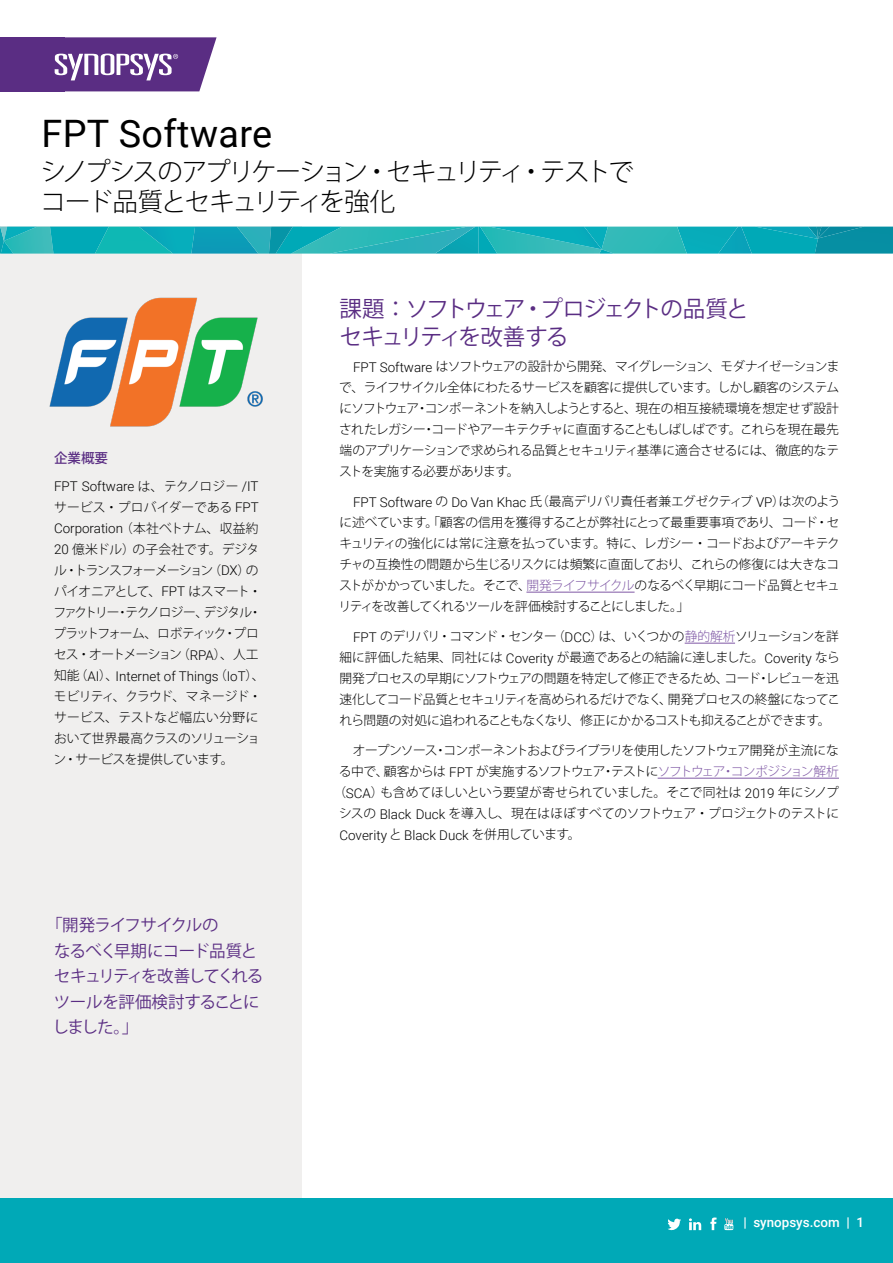
<style>
.page{position:relative;width:893px;height:1263px;background:#fff}
.page>*{position:absolute;margin:0;border:0;box-sizing:border-box;transform-origin:0 0}
.t1{font:37.8px "Roboto";letter-spacing:.01em;color:#000}
.t2{font:300 25.5px/30px "Koz Go Pro";letter-spacing:-.1em;color:#000}
.t3{font:22.5px/28.5px "Koz Go Pro";letter-spacing:-.09em;color:#5a2d83}
.t4{font:16.5px/25.5px "Koz Go Pro";letter-spacing:-.06em;color:#5a2d83}
.t5{font:500 13.5px "Koz Go Pro";color:#5a2d83}
.t6{font:300 13.35px "Roboto";color:#000}
.t7{font:500 13.35px "Roboto";color:#fff}
.t8{font:300 12.75px/21px "Koz Go Pro";letter-spacing:-.05em;color:#000;text-align:justify}
.t9{font:300 12.75px/21px "Koz Go Pro";letter-spacing:-.07em;color:#000}
.t10{font:300 12.75px/21px "Koz Go Pro";letter-spacing:-.025em;color:#000}
.t11{font:300 12.75px "Koz Go Pro";letter-spacing:.02em;color:#000}
.s1{font-family:"Koz Go Pro";font-size:12.75px}
.s2{font-family:"Roboto";font-size:13.35px}
.s3{color:#7f58a5}
</style>
<div class="page">
<div style="left:0;top:37px;width:65px;height:54px;background:#5a2d83"></div>
<div style="left:0;top:226px;width:302px;height:991px;background:#f0efee"></div>
<div style="left:0;top:1198px;width:893px;height:65px;background:#00a9b7"></div>
<svg style="left:54px;top:37px;width:163px;height:54px"></svg>
<svg style="left:668px;top:1218px;width:13px;height:12px"></svg>
<svg style="left:710px;top:1217px;width:7px;height:13px"></svg>
<svg style="left:724px;top:1218px;width:9px;height:12px"></svg>
<svg style="left:689px;top:1218px;width:12px;height:12px"></svg>
<svg style="left:0;top:227px;width:893px;height:27px;background:#1aaeb7"></svg>
<hr style="left:526px;top:592px;width:109px;height:1px;background:#7f58a5">
<hr style="left:685px;top:643px;width:50px;height:1px;background:#7f58a5">
<hr style="left:658px;top:778px;width:181px;height:1px;background:#7f58a5">
<img style="left:49px;top:297px;width:214px;height:130px">
<h1 class="t1" style="left:41px;top:107px;width:232px">FPT Software</h1>
<h2 class="t2" style="left:40px;top:156px;width:595px">シノプシスのアプリケーション・セキュリティ・テストでコード品質とセキュリティを強化</h2>
<p class="t5" style="left:54px;top:450px;width:55px">企業概要</p>
<p class="t6" style="left:54px;top:477px;width:206px">FPT Software <span class="s1">は、テクノロジー</span> /IT</p>
<p class="t11" style="left:54px;top:499px;width:206px">サービス・プロバイダーである <span class="s2">FPT</span></p>
<p class="t6" style="left:54px;top:519px;width:206px">Corporation<span class="s1">（本社ベトナム、収益約</span></p>
<p class="t9" style="left:53px;top:539px;width:210px"><span class="s2">20</span> 億米ドル）の子会社です。デジタル・トランスフォーメーション（<span class="s2">DX</span>）のパイオニアとして、<span class="s2">FPT</span> はスマート・ファクトリー・テクノロジー、デジタル・プラットフォーム、ロボティック・プロセス・オートメーション（<span class="s2">RPA</span>）、人工</p>
<p class="t6" style="left:54px;top:666px;width:212px"><span class="s1">知能（</span>AI<span class="s1">）、</span>Internet of Things<span class="s1">（</span>IoT<span class="s1">）、</span></p>
<p class="t10" style="left:53px;top:686px;width:210px">モビリティ、クラウド、マネージド・サービス、テストなど幅広い分野において世界最高クラスのソリューション・サービスを提供しています。</p>
<p class="t4" style="left:52px;top:913px;width:213px;text-indent:-6px">「開発ライフサイクルの<br>なるべく早期にコード品質とセキュリティを改善してくれるツールを評価検討することにしました。」</p>
<h3 class="t3" style="left:339px;top:295px;width:411px">課題：ソフトウェア・プロジェクトの品質とセキュリティを改善する</h3>
<p class="t8" style="left:339px;top:356px;width:502px;text-indent:14px"><span class="s2">FPT Software</span> はソフトウェアの設計から開発、マイグレーション、モダナイゼーションまで、ライフサイクル全体にわたるサービスを顧客に提供しています。しかし顧客のシステムにソフトウェア・コンポーネントを納入しようとすると、現在の相互接続環境を想定せず設計されたレガシー・コードやアーキテクチャに直面することもしばしばです。これらを現在最先端のアプリケーションで求められる品質とセキュリティ基準に適合させるには、徹底的なテストを実施する必要があります。</p>
<p class="t8" style="left:338px;top:491px;width:503px;text-indent:15px"><span class="s2">FPT Software</span> の <span class="s2">Do Van Khac</span> 氏（最高デリバリ責任者兼エグゼクティブ <span class="s2">VP</span>）は次のように述べています。「顧客の信用を獲得することが弊社にとって最重要事項であり、コード・セキュリティの強化には常に注意を払っています。特に、レガシー・コードおよびアーキテクチャの互換性の問題から生じるリスクには頻繁に直面しており、これらの修復には大きなコストがかかっていました。そこで、<span class="s3">開発ライフサイクル</span>のなるべく早期にコード品質とセキュリティを改善してくれるツールを評価検討することにしました。」</p>
<p class="t8" style="left:340px;top:626px;width:502px;text-indent:14px"><span class="s2">FPT</span> のデリバリ・コマンド・センター（<span class="s2">DCC</span>）は、いくつかの<span class="s3">静的解析</span>ソリューションを詳細に評価した結果、同社には <span class="s2">Coverity</span> が最適であるとの結論に達しました。<span class="s2">Coverity</span> なら開発プロセスの早期にソフトウェアの問題を特定して修正できるため、コード・レビューを迅速化してコード品質とセキュリティを高められるだけでなく、開発プロセスの終盤になってこれら問題の対処に追われることもなくなり、修正にかかるコストも抑えることができます。</p>
<p class="t8" style="left:333px;top:740px;width:507px;text-align:right">オープンソース・コンポーネントおよびライブラリを使用したソフトウェア開発が主流にな<br>る中で、顧客からは <span class="s2">FPT</span> が実施するソフトウェア・テストに<span class="s3">ソフトウェア・コンポジション解析</span>（<span class="s2">SCA</span>）も含めてほしいという要望が寄せられていました。そこで同社は <span class="s2">2019</span> 年にシノプシスの <span class="s2">Black Duck</span> を導入し、現在はほぼすべてのソフトウェア・プロジェクトのテストに</p>
<p class="t6" style="left:340px;top:825px;width:243px">Coverity <span class="s1">と</span> Black Duck <span class="s1">を併用しています。</span></p>
<p class="t7" style="left:743px;top:1213px;width:122px">| synopsys.com | 1</p>
</div>
